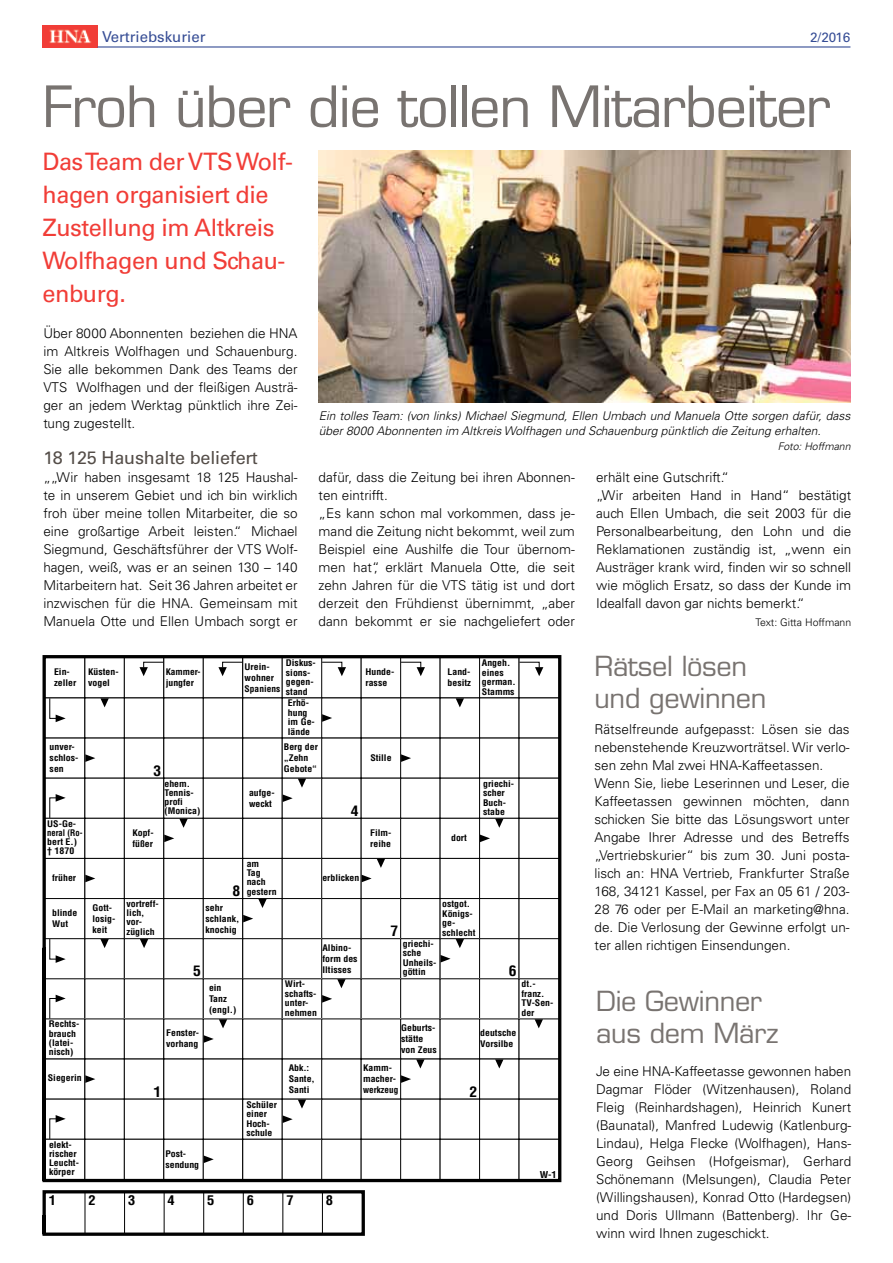
<style>
.page{position:relative;width:893px;height:1263px;background:#fff}
.page>*{position:absolute;margin:0;border:0;box-sizing:border-box;transform-origin:0 0}
.t1{font:55.5px "Eurostile";letter-spacing:-.02em;color:#787370}
.t2{font:27px/32.4px "Eurostile";letter-spacing:-.01em;color:#787370}
.t3{font:24px/33px "Univers";letter-spacing:-.02em;color:#f13d37}
.t4{font:18px "Univers";letter-spacing:-.01em;color:#544d48}
.t5{font:15px "Univers";color:#364d95}
.t6{font:700 condensed 14.1px "Helvetica";color:#000;scale:1.1 1}
.t7{font:300 13.5px/18px "Univers";color:#000;text-align:justify}
.t8{font:13.5px "Univers";color:#364d95}
.t9{font:700 condensed 13.05px "Helvetica";color:#000;scale:1.1 1}
.t10{font:italic 300 12px/15px "Univers";color:#000}
.t11{font:300 10.5px "Univers";color:#000}
.t12{font:italic 300 10.5px "Univers";color:#000}
.t13{font:700 condensed 9.3px "Helvetica";color:#000;scale:1.1 1}
.t14{font:700 condensed 8.85px/10.8px "Helvetica";color:#000;scale:1.1 1}
.t15{font:700 condensed 8.85px/10.8px "Helvetica";color:#000;scale:1.05 1}
</style>
<div class="page">
<img style="left:319px;top:151px;width:532px;height:252px">
<img style="left:43px;top:26px;width:54px;height:22px">
<hr style="left:97px;top:46px;width:753px;height:2px;background:#364d95">
<svg style="left:43px;top:1190px;width:322px;height:46px"></svg>
<svg style="left:43px;top:655px;width:518px;height:528px"></svg>
<p class="t5" style="left:102px;top:28px;width:105px">Vertriebskurier</p>
<p class="t8" style="left:810px;top:30px;width:42px">2/2016</p>
<h1 class="t1" style="left:43px;top:73px;width:790px">Froh über die tollen Mitarbeiter</h1>
<h3 class="t3" style="left:43px;top:145px;width:252px">Das Team der VTS Wolf&shy;hagen organisiert die<br>Zustellung im Altkreis<br>Wolfhagen und Schau&shy;enburg.</h3>
<p class="t7" style="left:43px;top:324px;width:256px">Über 8000 Abonnenten beziehen die HNA im Altkreis Wolfhagen und Schauenburg.<br>Sie alle bekommen Dank des Teams der VTS Wolfhagen und der fleißigen Austrä&shy;ger an jedem Werktag pünktlich ihre Zei&shy;tung zugestellt.</p>
<h3 class="t4" style="left:43px;top:447px;width:216px">18 125 Haushalte beliefert</h3>
<p class="t7" style="left:43px;top:468px;width:256px">„„Wir haben insgesamt 18 125 Haushal&shy;te in unserem Gebiet und ich bin wirklich froh über meine tollen Mitarbeiter, die so eine großartige Arbeit leisten.“ Michael Siegmund, Geschäftsführer der VTS Wolf&shy;hagen, weiß, was er an seinen 130 – 140<br>Mitarbeitern hat. Seit 36 Jahren arbeitet er inzwischen für die HNA. Gemeinsam mit Manuela Otte und Ellen Umbach sorgt er</p>
<p class="t10" style="left:319px;top:408px;width:533px">Ein tolles Team: (von links) Michael Siegmund, Ellen Umbach und Manuela Otte sorgen dafür, dass über 8000 Abonnenten im Altkreis Wolfhagen und Schauenburg pünktlich die Zeitung erhalten.</p>
<p class="t12" style="left:778px;top:440px;width:74px">Foto: Hoffmann</p>
<p class="t7" style="left:319px;top:468px;width:258px;text-align:left">dafür, dass die Zeitung bei ihren Abonnen&shy;ten eintrifft.<br>„Es kann schon mal vorkommen, dass je&shy;mand die Zeitung nicht bekommt, weil zum Beispiel eine Aushilfe die Tour übernom&shy;men hat“, erklärt Manuela Otte, die seit zehn Jahren für die VTS tätig ist und dort derzeit den Frühdienst übernimmt, „aber dann bekommt er sie nachgeliefert oder</p>
<p class="t7" style="left:596px;top:468px;width:257px;text-align:left">erhält eine Gutschrift.“<br>„Wir arbeiten Hand in Hand“ bestätigt auch Ellen Umbach, die seit 2003 für die Personalbearbeitung, den Lohn und die Reklamationen zuständig ist, „wenn ein Austräger krank wird, finden wir so schnell wie möglich Ersatz, so dass der Kunde im Idealfall davon gar nichts bemerkt.“</p>
<p class="t11" style="left:755px;top:616px;width:97px">Text: Gitta Hoffmann</p>
<p class="t14" style="left:54px;top:667px;width:22px">Ein&shy;zeller</p>
<p class="t14" style="left:88px;top:667px;width:29px">Küsten&shy;vogel</p>
<p class="t14" style="left:50px;top:742px;width:28px">unver&shy;schlos&shy;sen</p>
<p class="t14" style="left:47px;top:819px;width:34px;line-height:9.1px">US-Ge&shy;neral (Ro&shy;bert E.) † 1870</p>
<p class="t14" style="left:52px;top:873px;width:23px">früher</p>
<p class="t14" style="left:52px;top:907px;width:24px">blinde<br>Wut</p>
<p class="t14" style="left:93px;top:902px;width:22px">Gott&shy;losig&shy;keit</p>
<p class="t14" style="left:49px;top:1019px;width:29px;line-height:9.1px">Rechts&shy;brauch (latei&shy;nisch)</p>
<p class="t14" style="left:48px;top:1073px;width:32px">Siegerin</p>
<p class="t14" style="left:49px;top:1140px;width:29px;line-height:9.1px">elekt&shy;rischer<br>Leucht&shy;körper</p>
<p class="t15" style="left:166px;top:667px;width:35px">Kammer&shy;jungfer</p>
<p class="t6" style="left:154px;top:762px;width:9px">3</p>
<p class="t14" style="left:132px;top:827px;width:21px">Kopf&shy;füßer</p>
<p class="t14" style="left:164px;top:779px;width:34px;line-height:9.1px">ehem.<br>Tennis&shy;profi (Monica)</p>
<p class="t14" style="left:286px;top:658px;width:29px;line-height:9.4px">Diskus&shy;sions&shy;gegen&shy;stand</p>
<p class="t14" style="left:288px;top:698px;width:26px;line-height:9.4px">Erhö&shy;hung im Ge&shy;lände</p>
<p class="t14" style="left:284px;top:742px;width:32px">Berg der „Zehn<br>Gebote“</p>
<p class="t14" style="left:245px;top:661px;width:34px">Urein&shy;wohner<br>Spaniens</p>
<p class="t14" style="left:249px;top:787px;width:25px">aufge&shy;weckt</p>
<p class="t14" style="left:365px;top:667px;width:28px">Hunde&shy;rasse</p>
<p class="t14" style="left:370px;top:752px;width:21px">Stille</p>
<p class="t6" style="left:351px;top:802px;width:9px">4</p>
<p class="t14" style="left:370px;top:827px;width:21px">Film&shy;reihe</p>
<p class="t14" style="left:247px;top:859px;width:29px;line-height:9.1px">am<br>Tag nach gestern</p>
<p class="t6" style="left:233px;top:882px;width:9px">8</p>
<p class="t14" style="left:322px;top:873px;width:35px">erblicken</p>
<p class="t14" style="left:127px;top:899px;width:31px;line-height:9.1px">vortreff&shy;lich, vor&shy;züglich</p>
<p class="t14" style="left:206px;top:902px;width:32px">sehr schlank, knochig</p>
<p class="t6" style="left:390px;top:922px;width:9px">7</p>
<p class="t14" style="left:448px;top:667px;width:23px">Land&shy;besitz</p>
<p class="t14" style="left:482px;top:658px;width:32px;line-height:9.4px">Angeh. eines german.<br>Stamms</p>
<p class="t14" style="left:451px;top:833px;width:16px">dort</p>
<p class="t14" style="left:483px;top:779px;width:30px;line-height:9.4px">griechi&shy;scher<br>Buch&shy;stabe</p>
<p class="t14" style="left:442px;top:899px;width:32px;line-height:9.4px">ostgot.<br>Königs&shy;ge&shy;schlecht</p>
<p class="t14" style="left:403px;top:939px;width:32px;line-height:9.1px">griechi&shy;sche<br>Unheils&shy;göttin</p>
<p class="t14" style="left:322px;top:942px;width:33px">Albino&shy;form des<br>Iltisses</p>
<p class="t6" style="left:193px;top:963px;width:9px">5</p>
<p class="t6" style="left:509px;top:963px;width:9px">6</p>
<p class="t14" style="left:166px;top:1028px;width:31px">Fenster&shy;vorhang</p>
<p class="t14" style="left:209px;top:982px;width:26px">ein<br>Tanz (engl.)</p>
<p class="t14" style="left:285px;top:979px;width:31px;line-height:9.4px">Wirt&shy;schafts&shy;unter&shy;nehmen</p>
<p class="t14" style="left:401px;top:1023px;width:34px">Geburts&shy;stätte von Zeus</p>
<p class="t14" style="left:521px;top:979px;width:31px;line-height:9.4px">dt.- franz.<br>TV-Sen&shy;der</p>
<p class="t14" style="left:480px;top:1028px;width:34px">deutsche<br>Vorsilbe</p>
<p class="t14" style="left:363px;top:1063px;width:34px">Kamm&shy;macher&shy;werkzeug</p>
<p class="t14" style="left:289px;top:1063px;width:25px">Abk.:<br>Sante,<br>Santi</p>
<p class="t6" style="left:154px;top:1083px;width:9px">1</p>
<p class="t6" style="left:469px;top:1083px;width:9px">2</p>
<p class="t14" style="left:165px;top:1148px;width:32px">Post&shy;sendung</p>
<p class="t14" style="left:246px;top:1100px;width:29px;line-height:9.4px">Schüler einer<br>Hoch&shy;schule</p>
<p class="t13" style="left:540px;top:1169px;width:17px">W-1</p>
<p class="t9" style="left:49px;top:1192px;width:8px">1</p>
<p class="t9" style="left:88px;top:1192px;width:8px">2</p>
<p class="t9" style="left:128px;top:1192px;width:8px">3</p>
<p class="t9" style="left:168px;top:1192px;width:8px">4</p>
<p class="t9" style="left:207px;top:1192px;width:8px">5</p>
<p class="t9" style="left:247px;top:1192px;width:8px">6</p>
<p class="t9" style="left:286px;top:1192px;width:8px">7</p>
<p class="t9" style="left:326px;top:1192px;width:8px">8</p>
<h2 class="t2" style="left:594px;top:650px;width:174px">Rätsel lösen und gewinnen</h2>
<p class="t7" style="left:594px;top:720px;width:257px;text-align:left">Rätselfreunde aufgepasst: Lösen sie das nebenstehende Kreuzworträtsel. Wir verlo&shy;sen zehn Mal zwei HNA-Kaffeetassen.<br>Wenn Sie, liebe Leserinnen und Leser, die Kaffeetassen gewinnen möchten, dann schicken Sie bitte das Lösungswort unter Angabe Ihrer Adresse und des Betreffs „Vertriebskurier“ bis zum 30. Juni posta&shy;lisch an: HNA Vertrieb, Frankfurter Straße 168, 34121 Kassel, per Fax an 05 61 / 203- 28 76 oder per E-Mail an marketing@hna. de. Die Verlosung der Gewinne erfolgt un&shy;ter allen richtigen Einsendungen.</p>
<h2 class="t2" style="left:596px;top:985px;width:184px">Die Gewinner aus dem März</h2>
<p class="t7" style="left:596px;top:1062px;width:257px">Je eine HNA-Kaffeetasse gewonnen haben Dagmar Flöder (Witzenhausen), Roland Fleig (Reinhardshagen), Heinrich Kunert (Baunatal), Manfred Ludewig (Katlenburg-Lindau), Helga Flecke (Wolfhagen), Hans-Georg Geihsen (Hofgeismar), Gerhard Schönemann (Melsungen), Claudia Peter (Willingshausen), Konrad Otto (Hardegsen) und Doris Ullmann (Battenberg). Ihr Ge&shy;winn wird Ihnen zugeschickt.</p>
</div>
